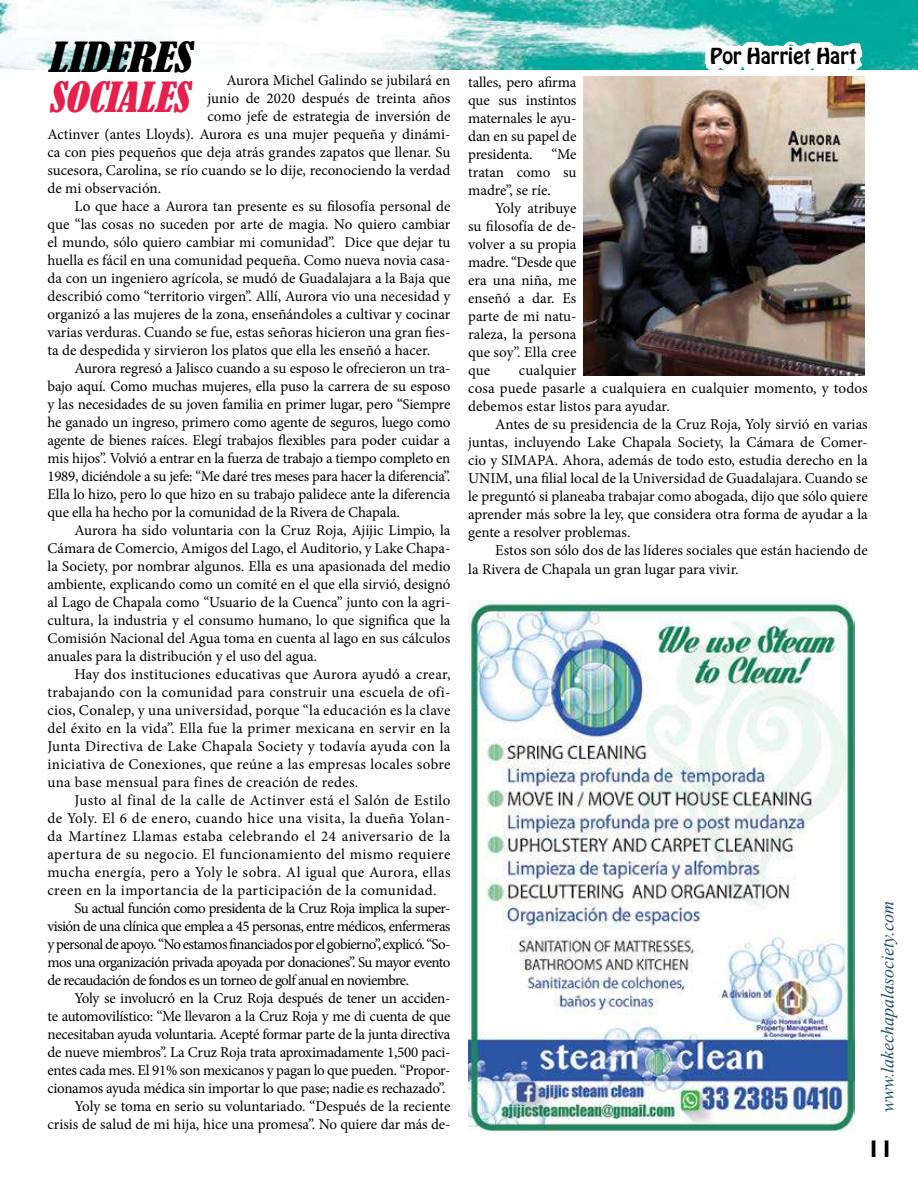
<style>
.page{position:relative;width:918px;height:1188px;background:#fff}
.page>*{position:absolute;margin:0;border:0;box-sizing:border-box;transform-origin:0 0}
.t1{font:italic condensed 39px "Bernard";color:#e61f4c;scale:1.09 1}
.t2{font:italic condensed 39px "Bernard";color:#000;scale:1.22 1}
.t3{font:700 24px "Gill Sans";color:#000}
.t4{font:19.5px "Hobo Std";color:#000}
.t5{font:italic 18px "Times New Roman";color:#214f6c}
.t6{font:15px/18px "Minion Pro";letter-spacing:-.005em;color:#000;text-align:justify}
.t7{font:15px "Minion Pro";letter-spacing:.02em;color:#000}
.t8{font:15px "Minion Pro";letter-spacing:.03em;color:#000}
.t9{font:15px "Minion Pro";letter-spacing:-.04em;color:#000}
</style>
<div class="page">
<img style="left:0;top:0;width:918px;height:70px">
<svg style="left:699px;top:36px;width:169px;height:34px"></svg>
<img style="left:583px;top:76px;width:282px;height:299px">
<img style="left:468px;top:600px;width:386px;height:531px">
<h1 class="t2" style="left:48px;top:34px;width:128px">LIDERES</h1>
<h1 class="t1" style="left:48px;top:74px;width:140px">SOCIALES</h1>
<p class="t6" style="left:226px;top:72px;width:226px">Aurora Michel Galindo se jubilará en</p>
<p class="t6" style="left:208px;top:90px;width:244px">junio de 2020 después de treinta años</p>
<p class="t6" style="left:208px;top:108px;width:244px">como jefe de estrategia de inversión de</p>
<p class="t6" style="left:48px;top:126px;width:404px">Actinver (antes Lloyds). Aurora es una mujer pequeña y dinámi-</p>
<p class="t6" style="left:48px;top:144px;width:404px">ca con pies pequeños que deja atrás grandes zapatos que llenar. Su</p>
<p class="t6" style="left:48px;top:162px;width:404px">sucesora, Carolina, se río cuando se lo dije, reconociendo la verdad</p>
<p class="t6" style="left:48px;top:180px;width:115px">de mi observación.</p>
<p class="t6" style="left:75px;top:198px;width:377px">Lo que hace a Aurora tan presente es su filosofía personal de</p>
<p class="t6" style="left:48px;top:216px;width:404px">que “las cosas no suceden por arte de magia. No quiero cambiar</p>
<p class="t6" style="left:48px;top:234px;width:404px">el mundo, sólo quiero cambiar mi comunidad”. Dice que dejar tu</p>
<p class="t6" style="left:48px;top:252px;width:405px">huella es fácil en una comunidad pequeña. Como nueva novia casa-</p>
<p class="t6" style="left:48px;top:270px;width:405px">da con un ingeniero agrícola, se mudó de Guadalajara a la Baja que</p>
<p class="t6" style="left:48px;top:288px;width:404px">describió como “territorio virgen”. Allí, Aurora vio una necesidad y</p>
<p class="t6" style="left:48px;top:306px;width:404px">organizó a las mujeres de la zona, enseñándoles a cultivar y cocinar</p>
<p class="t6" style="left:48px;top:324px;width:404px">varias verduras. Cuando se fue, estas señoras hicieron una gran fies-</p>
<p class="t6" style="left:48px;top:342px;width:384px">ta de despedida y sirvieron los platos que ella les enseñó a hacer.</p>
<p class="t6" style="left:75px;top:360px;width:378px">Aurora regresó a Jalisco cuando a su esposo le ofrecieron un tra-</p>
<p class="t6" style="left:48px;top:378px;width:404px">bajo aquí. Como muchas mujeres, ella puso la carrera de su esposo</p>
<p class="t6" style="left:48px;top:396px;width:404px">y las necesidades de su joven familia en primer lugar, pero “Siempre</p>
<p class="t6" style="left:48px;top:414px;width:405px">he ganado un ingreso, primero como agente de seguros, luego como</p>
<p class="t6" style="left:48px;top:432px;width:404px">agente de bienes raíces. Elegí trabajos flexibles para poder cuidar a</p>
<p class="t6" style="left:48px;top:450px;width:404px">mis hijos”. Volvió a entrar en la fuerza de trabajo a tiempo completo en</p>
<p class="t6" style="left:48px;top:468px;width:404px">1989, diciéndole a su jefe: “Me daré tres meses para hacer la diferencia”.</p>
<p class="t6" style="left:48px;top:486px;width:404px">Ella lo hizo, pero lo que hizo en su trabajo palidece ante la diferencia</p>
<p class="t6" style="left:48px;top:504px;width:354px">que ella ha hecho por la comunidad de la Rivera de Chapala.</p>
<p class="t6" style="left:75px;top:522px;width:377px">Aurora ha sido voluntaria con la Cruz Roja, Ajijic Limpio, la</p>
<p class="t6" style="left:48px;top:540px;width:404px">Cámara de Comercio, Amigos del Lago, el Auditorio, y Lake Chapa-</p>
<p class="t6" style="left:48px;top:558px;width:404px">la Society, por nombrar algunos. Ella es una apasionada del medio</p>
<p class="t6" style="left:48px;top:576px;width:404px">ambiente, explicando como un comité en el que ella sirvió, designó</p>
<p class="t6" style="left:48px;top:594px;width:404px">al Lago de Chapala como “Usuario de la Cuenca” junto con la agri-</p>
<p class="t6" style="left:48px;top:612px;width:404px">cultura, la industria y el consumo humano, lo que significa que la</p>
<p class="t6" style="left:48px;top:630px;width:404px">Comisión Nacional del Agua toma en cuenta al lago en sus cálculos</p>
<p class="t6" style="left:48px;top:648px;width:271px">anuales para la distribución y el uso del agua.</p>
<p class="t7" style="left:75px;top:665px;width:377px">Hay dos instituciones educativas que Aurora ayudó a crear,</p>
<p class="t7" style="left:48px;top:683px;width:404px">trabajando con la comunidad para construir una escuela de ofi-</p>
<p class="t7" style="left:48px;top:701px;width:404px">cios, Conalep, y una universidad, porque “la educación es la clave</p>
<p class="t7" style="left:48px;top:719px;width:404px">del éxito en la vida”. Ella fue la primer mexicana en servir en la</p>
<p class="t7" style="left:48px;top:737px;width:404px">Junta Directiva de Lake Chapala Society y todavía ayuda con la</p>
<p class="t7" style="left:48px;top:755px;width:405px">iniciativa de Conexiones, que reúne a las empresas locales sobre</p>
<p class="t7" style="left:48px;top:773px;width:312px">una base mensual para fines de creación de redes.</p>
<p class="t8" style="left:75px;top:791px;width:378px">Justo al final de la calle de Actinver está el Salón de Estilo</p>
<p class="t8" style="left:48px;top:809px;width:404px">de Yoly. El 6 de enero, cuando hice una visita, la dueña Yolan-</p>
<p class="t8" style="left:48px;top:827px;width:404px">da Martínez Llamas estaba celebrando el 24 aniversario de la</p>
<p class="t8" style="left:48px;top:845px;width:404px">apertura de su negocio. El funcionamiento del mismo requiere</p>
<p class="t8" style="left:48px;top:863px;width:404px">mucha energía, pero a Yoly le sobra. Al igual que Aurora, ellas</p>
<p class="t8" style="left:48px;top:881px;width:391px">creen en la importancia de la participación de la comunidad.</p>
<p class="t9" style="left:75px;top:899px;width:377px">Su actual función como presidenta de la Cruz Roja implica la super-</p>
<p class="t9" style="left:48px;top:917px;width:404px">visión de una clínica que emplea a 45 personas, entre médicos, enfermeras</p>
<p class="t9" style="left:48px;top:935px;width:404px">y personal de apoyo. “No estamos financiados por el gobierno”, explicó. “So-</p>
<p class="t9" style="left:48px;top:953px;width:404px">mos una organización privada apoyada por donaciones”. Su mayor evento</p>
<p class="t9" style="left:48px;top:971px;width:363px">de recaudación de fondos es un torneo de golf anual en noviembre.</p>
<p class="t6" style="left:75px;top:990px;width:378px">Yoly se involucró en la Cruz Roja después de tener un acciden-</p>
<p class="t6" style="left:48px;top:1008px;width:405px">te automovilístico: “Me llevaron a la Cruz Roja y me di cuenta de que</p>
<p class="t6" style="left:48px;top:1026px;width:405px">necesitaban ayuda voluntaria. Acepté formar parte de la junta directiva</p>
<p class="t6" style="left:48px;top:1044px;width:404px">de nueve miembros”. La Cruz Roja trata aproximadamente 1,500 paci-</p>
<p class="t6" style="left:48px;top:1062px;width:404px">entes cada mes. El 91% son mexicanos y pagan lo que pueden. “Propor-</p>
<p class="t6" style="left:48px;top:1080px;width:400px">cionamos ayuda médica sin importar lo que pase; nadie es rechazado”.</p>
<p class="t6" style="left:75px;top:1098px;width:377px">Yoly se toma en serio su voluntariado. “Después de la reciente</p>
<p class="t6" style="left:48px;top:1116px;width:404px">crisis de salud de mi hija, hice una promesa”. No quiere dar más de-</p>
<h3 class="t4" style="left:710px;top:43px;width:148px">Por Harriet Hart</h3>
<p class="t6" style="left:468px;top:73px;width:110px">talles, pero afirma que sus instintos maternales le ayu&shy;dan en su papel de presidenta.</p>
<p class="t6" style="left:468px;top:145px;width:110px;text-indent:83px">“Me tratan como su madre”, se ríe.</p>
<p class="t6" style="left:468px;top:199px;width:110px;text-indent:27px">Yoly atribuye su filosofía de de&shy;volver a su propia madre. “Desde que era una niña, me enseñó a dar. Es parte de mi natu&shy;raleza, la persona que soy”. Ella cree que</p>
<p class="t6" style="left:468px;top:361px;width:401px;text-align:left;text-indent:51px">cualquier<br>cosa puede pasarle a cualquiera en cualquier momento, y todos debemos estar listos para ayudar.</p>
<p class="t6" style="left:468px;top:415px;width:401px;text-indent:27px">Antes de su presidencia de la Cruz Roja, Yoly sirvió en varias juntas, incluyendo Lake Chapala Society, la Cámara de Comer&shy;cio y SIMAPA. Ahora, además de todo esto, estudia derecho en la UNIM, una filial local de la Universidad de Guadalajara. Cuando se le preguntó si planeaba trabajar como abogada, dijo que sólo quiere aprender más sobre la ley, que considera otra forma de ayudar a la gente a resolver problemas.</p>
<p class="t6" style="left:468px;top:540px;width:401px;line-height:19.8px;text-indent:27px">Estos son sólo dos de las líderes sociales que están haciendo de la Rivera de Chapala un gran lugar para vivir.</p>
<p class="t5" style="left:875px;top:1112px;width:212px;rotate:-90deg">www.lakechapalasociety.com</p>
<h2 class="t3" style="left:867px;top:1134px;width:28px">11</h2>
</div>
